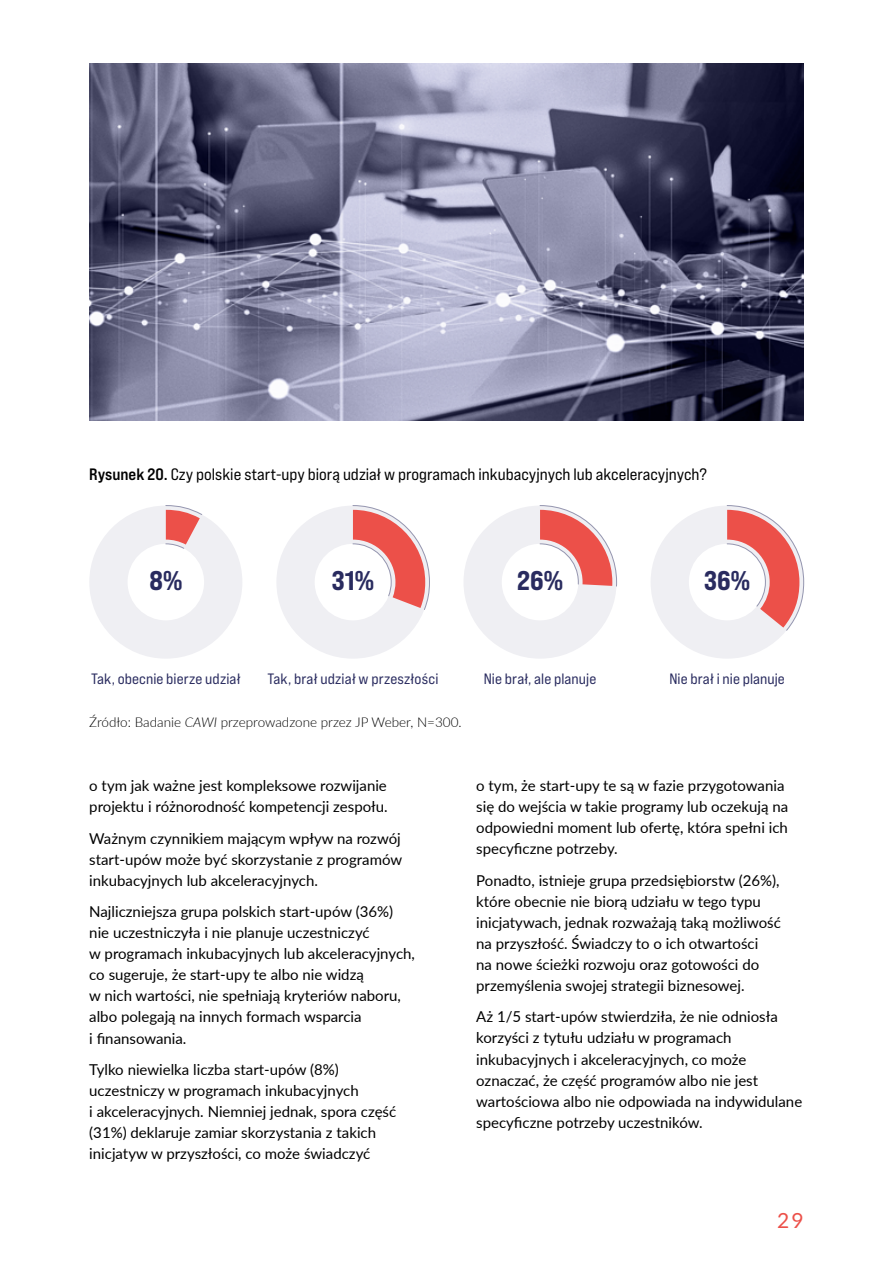
<style>
.page{position:relative;width:893px;height:1263px;background:#fff}
.page>*{position:absolute;margin:0;border:0;box-sizing:border-box;transform-origin:0 0}
.t1{font:27px "Bebas Neue Pro Exp Eb";color:#292b5f}
.t2{font:21px "Lato";color:#ec5049}
.t3{font:16.5px "Bebas Neue Pro Exp Rg";color:#000}
.t4{font:15px/21px "Lato";color:#000}
.t5{font:15px "Bebas Neue Pro Exp Rg";letter-spacing:.005em;color:#292b5f}
.t6{font:300 13.5px "Lato";color:#000}
.s1{font-family:"Bebas Neue Pro Exp Bd"}
.s2{font-style:italic}
</style>
<div class="page">
<svg style="left:89px;top:505px;width:153px;height:154px"></svg>
<svg style="left:277px;top:505px;width:153px;height:154px"></svg>
<svg style="left:464px;top:505px;width:153px;height:154px"></svg>
<svg style="left:651px;top:505px;width:153px;height:154px"></svg>
<img style="left:89px;top:63px;width:715px;height:358px">
<p class="t3" style="left:89px;top:464px;width:619px"><span class="s1">Rysunek 20.</span> Czy polskie start-upy biorą udział w programach inkubacyjnych lub akceleracyjnych?</p>
<h1 class="t1" style="left:149px;top:564px;width:34px">8%</h1>
<h1 class="t1" style="left:332px;top:564px;width:44px">31%</h1>
<h1 class="t1" style="left:517px;top:564px;width:48px">26%</h1>
<h1 class="t1" style="left:704px;top:564px;width:47px">36%</h1>
<p class="t5" style="left:91px;top:670px;width:151px">Tak, obecnie bierze udział</p>
<p class="t5" style="left:267px;top:670px;width:172px">Tak, brał udział w przeszłości</p>
<p class="t5" style="left:484px;top:670px;width:114px">Nie brał, ale planuje</p>
<p class="t5" style="left:669px;top:670px;width:117px">Nie brał i nie planuje</p>
<p class="t6" style="left:89px;top:712px;width:374px">Źródło: Badanie <span class="s2">CAWI</span> przeprowadzone przez JP Weber, N=300.</p>
<p class="t4" style="left:89px;top:774px;width:300px">o tym jak ważne jest kompleksowe rozwijanie projektu i różnorodność kompetencji zespołu.</p>
<p class="t4" style="left:89px;top:827px;width:314px;text-align:justify">Ważnym czynnikiem mającym wpływ na rozwój start-upów może być skorzystanie z programów inkubacyjnych lub akceleracyjnych.</p>
<p class="t4" style="left:89px;top:901px;width:327px">Najliczniejsza grupa polskich start-upów (36%) nie uczestniczyła i nie planuje uczestniczyć<br>w programach inkubacyjnych lub akceleracyjnych, co sugeruje, że start-upy te albo nie widzą<br>w nich wartości, nie spełniają kryteriów naboru, albo polegają na innych formach wsparcia<br>i finansowania.</p>
<p class="t4" style="left:89px;top:1058px;width:308px">Tylko niewielka liczba start-upów (8%) uczestniczy w programach inkubacyjnych<br>i akceleracyjnych. Niemniej jednak, spora część (31%) deklaruje zamiar skorzystania z takich inicjatyw w przyszłości, co może świadczyć</p>
<p class="t4" style="left:476px;top:774px;width:313px">o tym, że start-upy te są w fazie przygotowania się do wejścia w takie programy lub oczekują na odpowiedni moment lub ofertę, która spełni ich specyficzne potrzeby.</p>
<p class="t4" style="left:476px;top:869px;width:306px">Ponadto, istnieje grupa przedsiębiorstw (26%), które obecnie nie biorą udziału w tego typu inicjatywach, jednak rozważają taką możliwość na przyszłość. Świadczy to o ich otwartości<br>na nowe ścieżki rozwoju oraz gotowości do przemyślenia swojej strategii biznesowej.</p>
<p class="t4" style="left:476px;top:1006px;width:327px">Aż 1/5 start-upów stwierdziła, że nie odniosła korzyści z tytułu udziału w programach inkubacyjnych i akceleracyjnych, co może oznaczać, że część programów albo nie jest wartościowa albo nie odpowiada na indywidulane specyficzne potrzeby uczestników.</p>
<h2 class="t2" style="left:777px;top:1206px;width:28px">29</h2>
</div>
